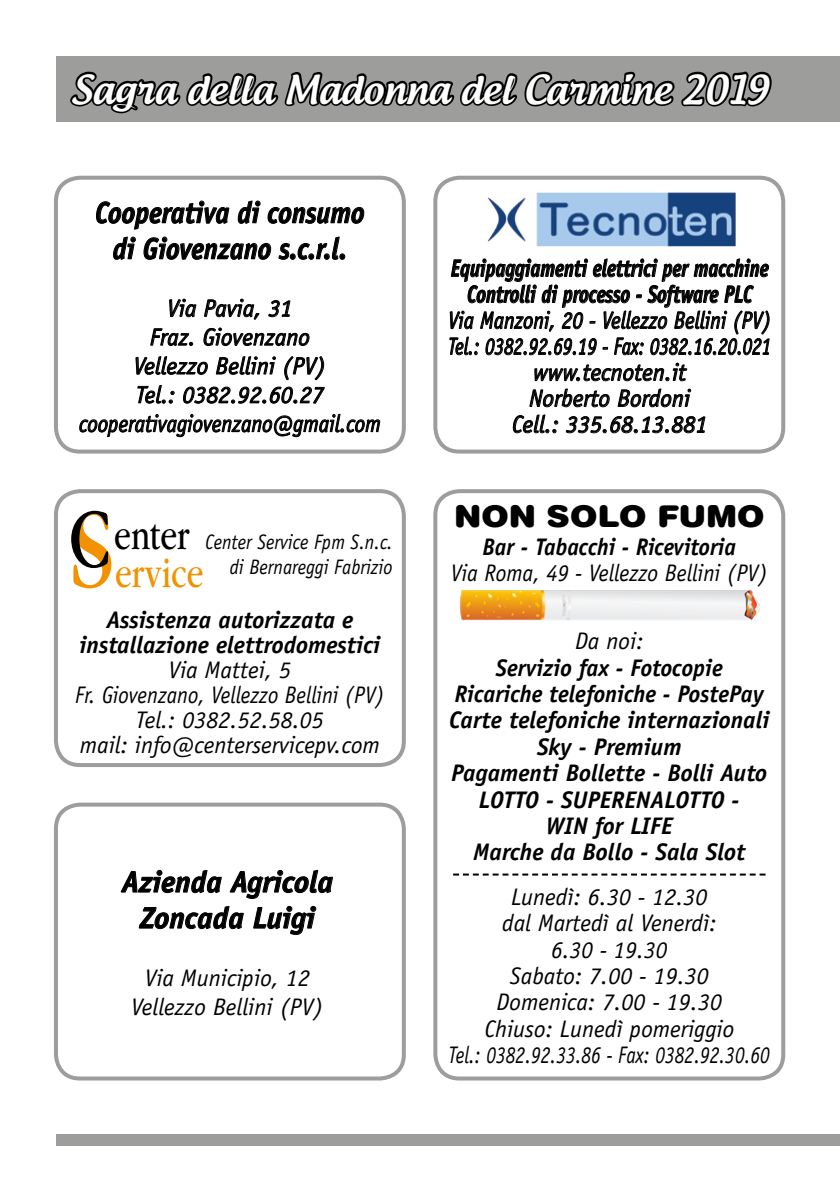
<style>
.page{position:relative;width:840px;height:1191px;background:#fff}
.page>*{position:absolute;margin:0;border:0;box-sizing:border-box;transform-origin:0 0}
.t1{font:88px "ITC Garamond Std";color:#000;scale:.75 1}
.t2{font:44px "ITC Garamond Std";color:#f39200;scale:.75 1}
.t3{font:500 38px "Androgyne";color:#fff}
.t4{font:italic 700 30px/36px "Officina Sans";color:#000;text-align:center;scale:.9 1}
.t5{font:italic 700 30px/36px "Officina Sans";color:#000;text-align:center}
.t6{font:900 30px "Helvetica Rounded LT Std";letter-spacing:-.02em;color:#000;scale:1.12 1}
.t7{font:italic 24px/26.4px "Officina Sans";color:#000;text-align:center}
.t8{font:italic 700 24px/26.4px "Officina Sans";color:#000;text-align:center;scale:.96 1}
.t9{font:italic 24px/26px "Officina Sans";color:#000;text-align:center;scale:.88 1}
.t10{font:italic 700 24px/26px "Officina Sans";color:#000;text-align:center;scale:.8 1}
.t11{font:italic 700 24px/25px "Officina Sans";color:#000;text-align:center}
.t12{font:italic 24px "Officina Sans";color:#000;scale:.93 1}
.t13{font:italic 700 24px "Officina Sans";color:#000;scale:.93 1}
.t14{font:italic 21px/25.2px "Officina Sans";color:#000;text-align:right;scale:.9 1}
.s1{font-size:118px;color:#f39200}
.s2{font-family:"ITC Garamond Std";font-style:normal;font-size:44px}
</style>
<div class="page">
<div style="left:54px;top:176px;width:351px;height:277px;border:4px solid #9d9d9c;border-radius:24px"></div>
<div style="left:54px;top:489px;width:351px;height:278px;border:4px solid #9d9d9c;border-radius:24px"></div>
<div style="left:54px;top:802px;width:351px;height:278px;border:4px solid #9d9d9c;border-radius:24px"></div>
<div style="left:433px;top:176px;width:351px;height:277px;border:4px solid #9d9d9c;border-radius:24px"></div>
<div style="left:57px;top:57px;width:782px;height:65px;background:#9d9d9c"></div>
<svg style="left:68px;top:56px;width:705px;height:58px"></svg>
<div style="left:57px;top:1134px;width:782px;height:11px;background:#9d9d9c"></div>
<svg style="left:120px;top:869px;width:213px;height:66px"></svg>
<div style="left:433px;top:489px;width:351px;height:591px;border:4px solid #9d9d9c;border-radius:24px"></div>
<img style="left:460px;top:590px;width:299px;height:31px">
<svg style="left:453px;top:873px;width:312px;height:2px"></svg>
<svg style="left:449px;top:258px;width:320px;height:98px"></svg>
<svg style="left:534px;top:362px;width:153px;height:20px"></svg>
<svg style="left:529px;top:388px;width:81px;height:20px"></svg>
<svg style="left:617px;top:388px;width:74px;height:20px"></svg>
<svg style="left:512px;top:414px;width:45px;height:20px"></svg>
<svg style="left:565px;top:416px;width:140px;height:18px"></svg>
<svg style="left:96px;top:200px;width:268px;height:60px"></svg>
<div style="left:339px;top:253px;width:6px;height:7px;border:1px solid #000;border-radius:50%"></div>
<svg style="left:169px;top:298px;width:28px;height:20px"></svg>
<svg style="left:204px;top:298px;width:56px;height:22px"></svg>
<svg style="left:268px;top:300px;width:23px;height:18px"></svg>
<svg style="left:150px;top:328px;width:42px;height:18px"></svg>
<svg style="left:203px;top:327px;width:107px;height:19px"></svg>
<svg style="left:135px;top:356px;width:190px;height:48px"></svg>
<svg style="left:79px;top:413px;width:301px;height:25px"></svg>
<img style="left:488px;top:192px;width:248px;height:55px">
<h3 class="t3" style="left:71px;top:65px;width:699px">Sagra della Madonna del Carmine 2019</h3>
<p class="t4" style="left:95px;top:194px;width:300px">Cooperativa di consumo di Giovenzano s.c.r.l.</p>
<p class="t7" style="left:79px;top:294px;width:303px;line-height:28.8px">Via Pavia, 31<br>Fraz. Giovenzano<br>Vellezzo Bellini (PV)<br>Tel.: 0382.92.60.27 cooperativagiovenzano@gmail.com</p>
<h1 class="t1" style="left:69px;top:491px;width:63px">C<span class="s1">S</span></h1>
<p class="t14" style="left:114px;top:529px;width:311px"><span class="s2">enter</span> Center Service Fpm S.n.c. di Bernareggi Fabrizio</p>
<h2 class="t2" style="left:115px;top:549px;width:119px">ervice</h2>
<p class="t11" style="left:79px;top:607px;width:302px">Assistenza autorizzata e installazione elettrodomestici</p>
<p class="t7" style="left:75px;top:657px;width:311px;line-height:25px">Via Mattei, 5<br>Fr. Giovenzano, Vellezzo Bellini (PV)<br>Tel.: 0382.52.58.05<br>mail: info@centerservicepv.com</p>
<p class="t5" style="left:122px;top:864px;width:213px">Azienda Agricola<br>Zoncada Luigi</p>
<p class="t7" style="left:131px;top:963px;width:194px;line-height:28.8px">Via Municipio, 12<br>Vellezzo Bellini (PV)</p>
<p class="t10" style="left:450px;top:255px;width:398px">Equipaggiamenti elettrici per macchine<br>Controlli di processo - Software PLC</p>
<p class="t9" style="left:448px;top:307px;width:368px">Via Manzoni, 20 - Vellezzo Bellini (PV)<br>Tel.: 0382.92.69.19 - Fax: 0382.16.20.021 www.tecnoten.it<br>Norberto Bordoni<br>Cell.: 335.68.13.881</p>
<p class="t6" style="left:453px;top:497px;width:279px">NON SOLO FUMO</p>
<p class="t13" style="left:482px;top:532px;width:274px">Bar - Tabacchi - Ricevitoria</p>
<p class="t12" style="left:450px;top:559px;width:342px">Via Roma, 49 - Vellezzo Bellini (PV)</p>
<p class="t7" style="left:574px;top:628px;width:70px">Da noi:</p>
<p class="t8" style="left:449px;top:654px;width:335px">Servizio fax - Fotocopie<br>Ricariche telefoniche - PostePay<br>Carte telefoniche internazionali<br>Sky - Premium<br>Pagamenti Bollette - Bolli Auto<br>LOTTO - SUPERENALOTTO -<br>WIN for LIFE<br>Marche da Bollo - Sala Slot</p>
<p class="t7" style="left:448px;top:883px;width:323px">Lunedì: 6.30 - 12.30<br>dal Martedì al Venerdì:<br>6.30 - 19.30<br>Sabato: 7.00 - 19.30<br>Domenica: 7.00 - 19.30<br>Chiuso: Lunedì pomeriggio<br>Tel.: 0382.92.33.86 - Fax: 0382.92.30.60</p>
</div>
